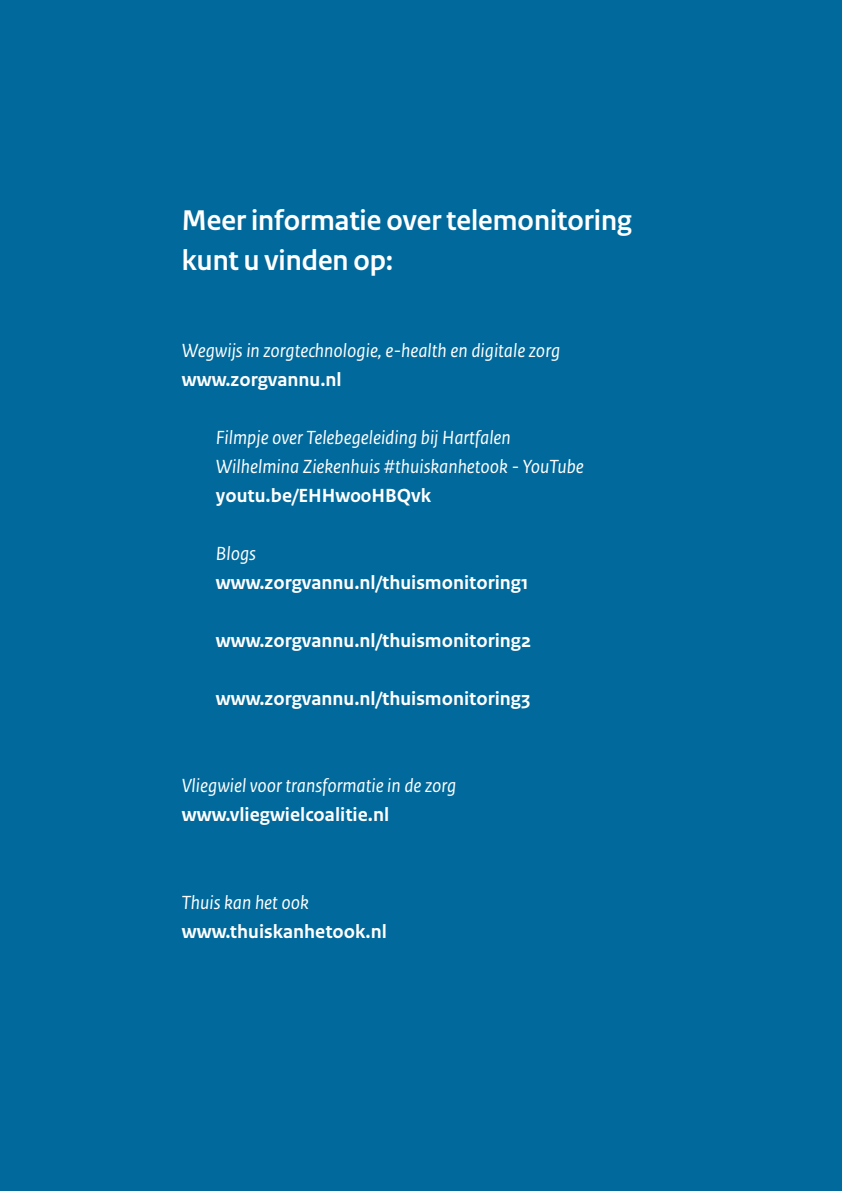
<style>
.page{position:relative;width:842px;height:1191px;background:#01699b}
.page>*{position:absolute;margin:0;border:0;box-sizing:border-box;transform-origin:0 0}
.Kop{font:700 30px/40px "Rijksoverheid Sans Heading";color:#fff}
.Brood-Groot{font:italic 20px/29px "Rijksoverheid Sans Text";color:#fff}
.Brood-Groot-2{font:700 20px/29px "Rijksoverheid Sans Text";color:#fff}
.s1{font-weight:700;font-style:normal}
.s2{font-weight:400;font-style:italic}
</style>
<div class="page">
<h3 class="Kop" style="left:182px;top:200px;width:451px">Meer informatie over telemonitoring kunt u vinden op:</h3>
<p class="Brood-Groot" style="left:182px;top:337px;width:380px">Wegwijs in zorgtechnologie, e‑health en digitale zorg <span class="s1">www.zorgvannu.nl</span></p>
<p class="Brood-Groot" style="left:216px;top:424px;width:369px">Filmpje over Telebegeleiding bij Hartfalen<br>Wilhelmina Ziekenhuis #thuiskanhetook - YouTube <span class="s1">youtu.be/EHHw00HBQvk</span></p>
<p class="Brood-Groot-2" style="left:216px;top:540px;width:314px"><span class="s2">Blogs </span>www.zorgvannu.nl/thuismonitoring1</p>
<p class="Brood-Groot-2" style="left:216px;top:627px;width:317px">www.zorgvannu.nl/thuismonitoring2</p>
<p class="Brood-Groot-2" style="left:216px;top:685px;width:316px">www.zorgvannu.nl/thuismonitoring3</p>
<p class="Brood-Groot" style="left:182px;top:772px;width:276px">Vliegwiel voor transformatie in de zorg <span class="s1">www.vliegwielcoalitie.nl</span></p>
<p class="Brood-Groot-2" style="left:182px;top:888px;width:207px"><span class="s2">Thuis kan het ook </span>www.thuiskanhetook.nl</p>
</div>
